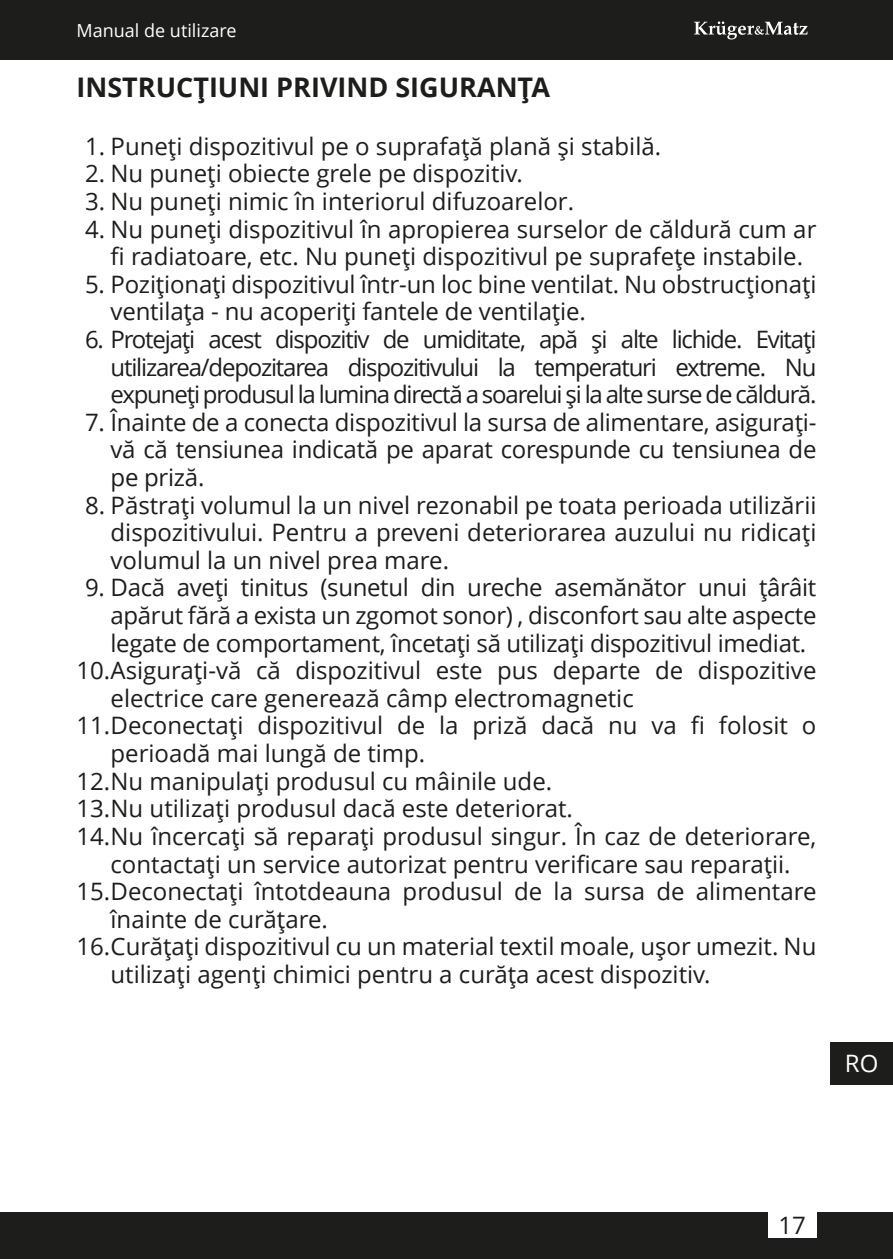
<style>
.page{position:relative;width:893px;height:1259px;background:#fff}
.page>*{position:absolute;margin:0;border:0;box-sizing:border-box;transform-origin:0 0}
.t1{font:700 27px "Open Sans";color:#1d1d1b}
.t2{font:24px/27.6px "Open Sans";color:#1d1d1b;text-align:justify}
.t3{font:24px "Open Sans";color:#fff}
.t4{font:18px "Open Sans";color:#fff}
</style>
<div class="page">
<div style="left:0;top:0;width:893px;height:60px;background:#1d1d1b"></div>
<div style="left:0;top:1212px;width:893px;height:47px;background:#1d1d1b"></div>
<svg style="left:694px;top:21px;width:113px;height:18px"></svg>
<div style="left:768px;top:1212px;width:48px;height:25px;background:#fff"></div>
<div style="left:830px;top:1042px;width:63px;height:42px;background:#1d1d1b"></div>
<p class="t4" style="left:77px;top:23px;width:148px">Instr kcja obsługi</p>
<p class="t4" style="left:77px;top:23px;width:161px">Manual de utilizare</p>
<p class="t1" style="left:77px;top:76px;width:475px">INSTRUCŢIUNI PRIVIND SIGURANŢA</p>
<p class="t2" style="left:85px;top:135px;width:578px">1. Puneţi dispozitivul pe o suprafaţă plană şi stabilă.</p>
<p class="t2" style="left:85px;top:162px;width:439px">2. Nu puneţi obiecte grele pe dispozitiv.</p>
<p class="t2" style="left:85px;top:190px;width:491px">3. Nu puneţi nimic în interiorul difuzoarelor.</p>
<p class="t2" style="left:85px;top:217px;width:733px;text-align:center">4. Nu puneţi dispozitivul în apropierea surselor de căldură cum ar fi radiatoare, etc. Nu puneţi dispozitivul pe suprafeţe instabile.</p>
<p class="t2" style="left:111px;top:273px;width:707px;text-indent:-26px">5. Poziţionaţi dispozitivul într-un loc bine ventilat. Nu obstrucţionaţi ventilaţa - nu acoperiţi fantele de ventilaţie.</p>
<p class="t2" style="left:111px;top:328px;width:707px;text-indent:-26px">6. Protejaţi acest dispozitiv de umiditate, apă şi alte lichide. Evitaţi utilizarea/depozitarea dispozitivului la temperaturi extreme. Nu expuneţi produsul la lumina directă a soarelui şi la alte surse de căldură.</p>
<p class="t2" style="left:111px;top:411px;width:707px;text-indent:-26px">7. Înainte de a conecta dispozitivul la sursa de alimentare, asiguraţi&shy;vă că tensiunea indicată pe aparat corespunde cu tensiunea de pe priză.</p>
<p class="t2" style="left:111px;top:493px;width:707px;text-indent:-26px">8. Păstraţi volumul la un nivel rezonabil pe toata perioada utilizării dispozitivului. Pentru a preveni deteriorarea auzului nu ridicaţi volumul la un nivel prea mare.</p>
<p class="t2" style="left:85px;top:576px;width:733px">9. Dacă aveţi tinitus (sunetul din ureche asemănător unui ţârâit</p>
<p class="t2" style="left:111px;top:604px;width:707px">apărut fără a exista un zgomot sonor) , disconfort sau alte aspecte</p>
<p class="t2" style="left:111px;top:631px;width:697px">legate de comportament, încetaţi să utilizaţi dispozitivul imediat.</p>
<p class="t2" style="left:77px;top:659px;width:741px">10.Asiguraţi-vă că dispozitivul este pus departe de dispozitive</p>
<p class="t2" style="left:111px;top:687px;width:525px">electrice care generează câmp electromagnetic</p>
<p class="t2" style="left:77px;top:714px;width:741px">11.Deconectaţi dispozitivul de la priză dacă nu va fi folosit o</p>
<p class="t2" style="left:111px;top:742px;width:316px">perioadă mai lungă de timp.</p>
<p class="t2" style="left:77px;top:769px;width:477px">12.Nu manipulaţi produsul cu mâinile ude.</p>
<p class="t2" style="left:77px;top:797px;width:498px">13.Nu utilizaţi produsul dacă este deteriorat.</p>
<p class="t2" style="left:77px;top:825px;width:741px">14.Nu încercaţi să reparaţi produsul singur. În caz de deteriorare,</p>
<p class="t2" style="left:111px;top:852px;width:682px">contactaţi un service autorizat pentru verificare sau reparaţii.</p>
<p class="t2" style="left:77px;top:880px;width:741px">15.Deconectaţi întotdeauna produsul de la sursa de alimentare</p>
<p class="t2" style="left:111px;top:907px;width:219px">înainte de curăţare.</p>
<p class="t2" style="left:77px;top:935px;width:741px">16.Curăţaţi dispozitivul cu un material textil moale, uşor umezit. Nu</p>
<p class="t2" style="left:111px;top:963px;width:602px">utilizaţi agenţi chimici pentru a curăţa acest dispozitiv.</p>
<p class="t3" style="left:845px;top:1054px;width:35px">RO</p>
<p class="t2" style="left:778px;top:1214px;width:29px">17</p>
</div>
